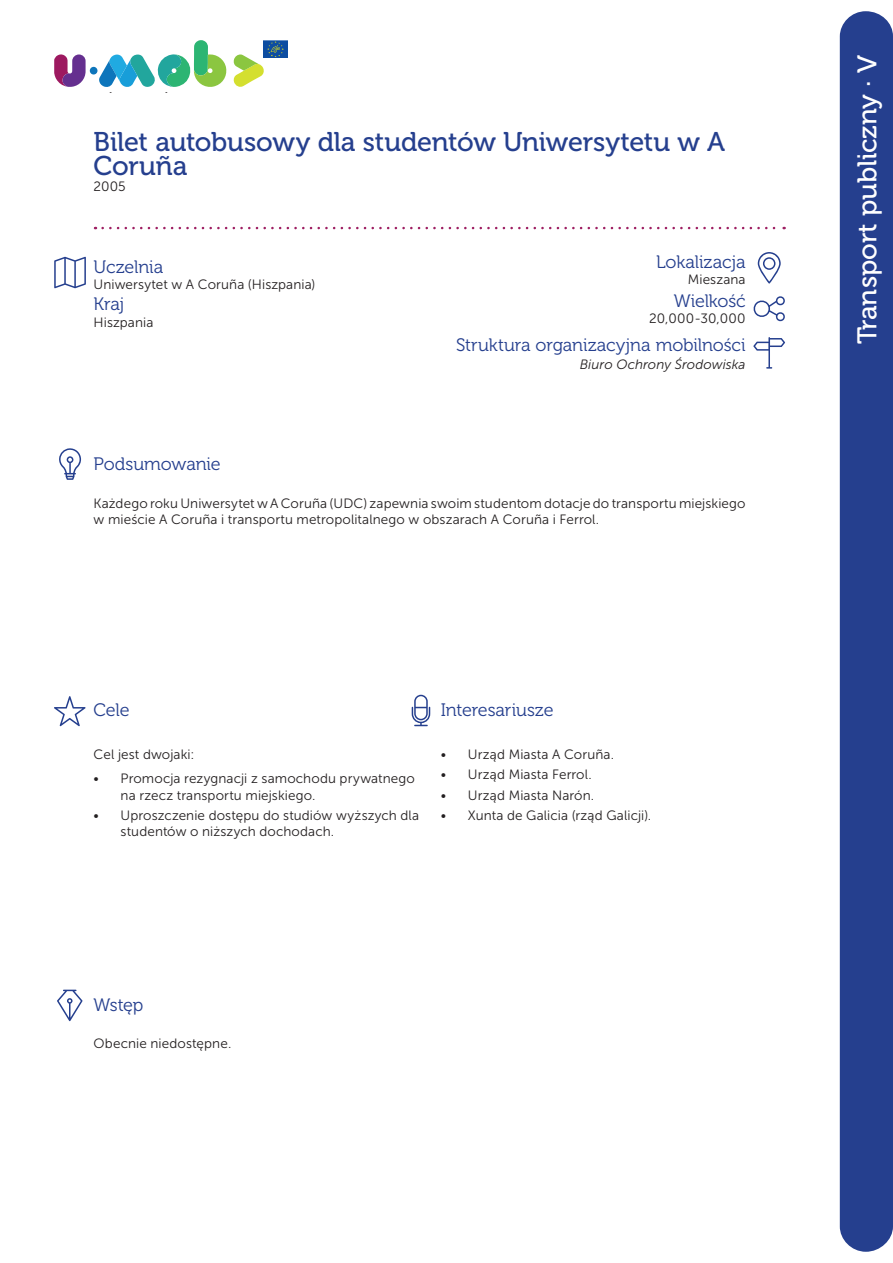
<style>
.page{position:relative;width:893px;height:1263px;background:#fff}
.page>*{position:absolute;margin:0;border:0;box-sizing:border-box;transform-origin:0 0}
.t1{font:27px/24px "Museo 500";letter-spacing:-.01em;color:#253f8e}
.t2{font:27px "Museo 500";letter-spacing:-.01em;color:#fff}
.t3{font:18px "Museo 300";letter-spacing:-.01em;color:#253f8e}
.t4{font:13.5px/16.2px "Museo Sans 300";letter-spacing:.01em;color:#231f20}
.t5{font:italic 13.5px "Museo Sans 300";color:#231f20}
</style>
<div class="page">
<div style="left:840px;top:11px;width:53px;height:1241px;background:#253f8e;border-radius:26px"></div>
<svg style="left:54px;top:54px;width:32px;height:33px"></svg>
<svg style="left:233px;top:54px;width:31px;height:33px"></svg>
<div style="left:90px;top:67px;width:8px;height:8px;background:#0d75bb;border-radius:50%"></div>
<img style="left:263px;top:40px;width:25px;height:18px">
<svg style="left:99px;top:40px;width:128px;height:53px"></svg>
<svg style="left:103px;top:227px;width:682px;height:2px"></svg>
<svg style="left:54px;top:696px;width:32px;height:30px"></svg>
<svg style="left:753px;top:296px;width:32px;height:26px"></svg>
<svg style="left:758px;top:252px;width:23px;height:32px"></svg>
<svg style="left:54px;top:257px;width:32px;height:31px"></svg>
<svg style="left:59px;top:448px;width:22px;height:32px"></svg>
<svg style="left:753px;top:337px;width:32px;height:32px"></svg>
<svg style="left:412px;top:695px;width:18px;height:31px"></svg>
<svg style="left:57px;top:990px;width:26px;height:31px"></svg>
<p class="t1" style="left:94px;top:130px;width:633px">Bilet autobusowy dla studentów Uniwersytetu w A<br>Coruña</p>
<p class="t4" style="left:94px;top:178px;width:34px">2005</p>
<p class="t3" style="left:94px;top:257px;width:71px">Uczelnia</p>
<p class="t4" style="left:94px;top:276px;width:223px">Uniwersytet w A Coruña (Hiszpania)</p>
<p class="t3" style="left:94px;top:294px;width:32px">Kraj</p>
<p class="t4" style="left:94px;top:314px;width:61px">Hiszpania</p>
<p class="t3" style="left:94px;top:454px;width:129px">Podsumowanie</p>
<p class="t3" style="left:656px;top:252px;width:91px">Lokalizacja</p>
<p class="t4" style="left:688px;top:271px;width:59px">Mieszana</p>
<p class="t3" style="left:674px;top:291px;width:73px">Wielkość</p>
<p class="t4" style="left:649px;top:311px;width:98px">20,000-30,000</p>
<p class="t3" style="left:456px;top:335px;width:291px">Struktura organizacyjna mobilności</p>
<p class="t5" style="left:580px;top:357px;width:167px">Biuro Ochrony Środowiska</p>
<p class="t4" style="left:94px;top:495px;width:653px">Każdego roku Uniwersytet w A Coruña (UDC) zapewnia swoim studentom dotacje do transportu miejskiego w mieście A Coruña i transportu metropolitalnego w obszarach A Coruña i Ferrol.</p>
<p class="t3" style="left:94px;top:700px;width:37px">Cele</p>
<p class="t3" style="left:441px;top:700px;width:114px">Interesariusze</p>
<p class="t4" style="left:94px;top:746px;width:102px">Cel jest dwojaki:</p>
<p class="t4" style="left:121px;top:771px;width:296px;text-indent:-27px">• Promocja rezygnacji z samochodu prywatnego na rzecz transportu miejskiego.</p>
<p class="t4" style="left:121px;top:807px;width:300px;text-indent:-27px">• Uproszczenie dostępu do studiów wyższych dla studentów o niższych dochodach.</p>
<p class="t4" style="left:441px;top:746px;width:175px">• Urząd Miasta A Coruña.</p>
<p class="t4" style="left:441px;top:766px;width:152px">• Urząd Miasta Ferrol.</p>
<p class="t4" style="left:441px;top:787px;width:155px">• Urząd Miasta Narón.</p>
<p class="t4" style="left:441px;top:807px;width:212px">• Xunta de Galicia (rząd Galicji).</p>
<p class="t3" style="left:94px;top:995px;width:51px">Wstęp</p>
<p class="t4" style="left:94px;top:1035px;width:139px">Obecnie niedostępne.</p>
<p class="t2" style="left:852px;top:344px;width:291px;rotate:-90deg">Transport publiczny · V</p>
</div>
